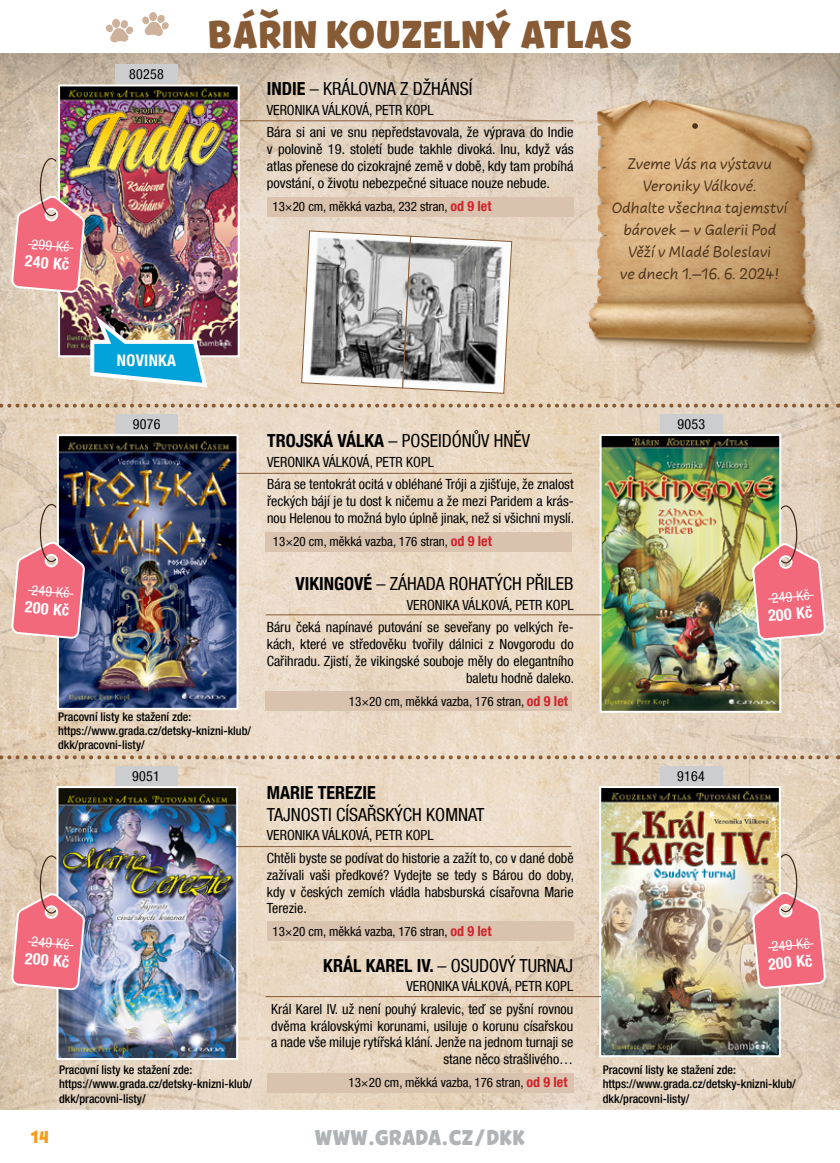
<style>
.page{position:relative;width:840px;height:1163px;background:#fff}
.page>*{position:absolute;margin:0;border:0;box-sizing:border-box;transform-origin:0 0}
.t1{font:40px "Tobi Greek Cyrillic";letter-spacing:.02em;color:#875b35}
.t2{font:22px "Tobi Greek Cyrillic";letter-spacing:.02em;color:#b1b4b6}
.t3{font:condensed 18px "Helvetica Neue LT Com";color:#000}
.t4{font:700 condensed 18px "Helvetica Neue LT Com";color:#000}
.t5{font:18px "Tobi Greek Cyrillic";color:#f99d1c}
.t6{font:16px/22px "Uberhand Pro";color:#4d341b;text-align:center}
.t7{font:700 condensed 16px "Helvetica Neue LT Com";letter-spacing:.02em;color:#fff}
.t8{font:condensed 14px/16.8px "Helvetica Neue LT Com";color:#000}
.t9{font:condensed 14px "Helvetica Neue LT Com";color:#fff}
.t10{font:condensed 13px "Helvetica Neue LT Com";color:#000}
.t11{font:500 condensed 12px/14.4px "Helvetica Neue LT Com";color:#000}
.s1{font-weight:700}
.s2{font-weight:700;font-size:14px;color:#d2232a}
</style>
<div class="page">
<img style="left:0;top:54px;width:839px;height:1054px">
<svg style="left:0;top:755px;width:838px;height:4px;background:#c3a88d"></svg>
<svg style="left:0;top:403px;width:838px;height:4px;background:#c5aa8f"></svg>
<div style="left:267px;top:197px;width:306px;height:20px;background:#d9c2ae"></div>
<div style="left:115px;top:64px;width:63px;height:19px;background:#cbcdce"></div>
<img style="left:61px;top:87px;width:175px;height:267px">
<div style="left:58px;top:84px;width:181px;height:273px;border:2px solid #fff"></div>
<hr style="left:239px;top:120px;width:334px;height:1px;background:#875b35">
<svg style="left:300px;top:230px;width:212px;height:164px;background:#aba8a5"></svg>
<div style="left:112px;top:19px;width:8px;height:9px;background:#d2b8a4;border-radius:50%"></div>
<svg style="left:106px;top:20px;width:27px;height:23px"></svg>
<div style="left:149px;top:12px;width:8px;height:9px;background:#cdb19a;border-radius:50%"></div>
<svg style="left:142px;top:15px;width:27px;height:21px"></svg>
<div style="left:265px;top:532px;width:307px;height:20px;background:#d9c2ae"></div>
<div style="left:267px;top:921px;width:306px;height:20px;background:#d9c2ae"></div>
<div style="left:265px;top:691px;width:307px;height:20px;background:#d9c2ae"></div>
<div style="left:266px;top:1072px;width:307px;height:20px;background:#d9c2ae"></div>
<div style="left:115px;top:414px;width:63px;height:20px;background:#cbcdce"></div>
<div style="left:115px;top:766px;width:62px;height:20px;background:#cbcdce"></div>
<div style="left:659px;top:414px;width:63px;height:20px;background:#cbcdce"></div>
<div style="left:659px;top:766px;width:62px;height:20px;background:#cbcdce"></div>
<img style="left:602px;top:437px;width:175px;height:272px">
<div style="left:599px;top:434px;width:181px;height:278px;border:2px solid #fff"></div>
<img style="left:602px;top:789px;width:175px;height:265px">
<div style="left:599px;top:786px;width:181px;height:271px;border:2px solid #fff"></div>
<img style="left:60px;top:437px;width:175px;height:269px">
<div style="left:57px;top:434px;width:181px;height:275px;border:2px solid #fff"></div>
<img style="left:59px;top:789px;width:176px;height:267px">
<div style="left:56px;top:786px;width:182px;height:273px;border:2px solid #fff"></div>
<hr style="left:236px;top:473px;width:335px;height:1px;background:#875b35">
<hr style="left:236px;top:846px;width:335px;height:1px;background:#875b35">
<hr style="left:265px;top:614px;width:336px;height:1px;background:#875b35">
<hr style="left:265px;top:995px;width:335px;height:1px;background:#875b35">
<img style="left:11px;top:158px;width:74px;height:135px">
<svg style="left:11px;top:504px;width:74px;height:135px;background:#ca828c"></svg>
<svg style="left:11px;top:855px;width:74px;height:135px;background:#d58f96"></svg>
<svg style="left:751px;top:505px;width:74px;height:135px;background:#de9b8e"></svg>
<svg style="left:751px;top:853px;width:74px;height:135px;background:#e69a98"></svg>
<img style="left:90px;top:315px;width:117px;height:72px">
<img style="left:563px;top:74px;width:276px;height:313px">
<svg style="left:691px;top:123px;width:6px;height:6px"></svg>
<p class="t9" style="left:32px;top:235px;width:39px;rotate:5deg">299 Kč</p>
<p class="t7" style="left:26px;top:251px;width:46px;rotate:5deg">240 Kč</p>
<p class="t9" style="left:32px;top:581px;width:39px;rotate:5deg">249 Kč</p>
<p class="t7" style="left:26px;top:596px;width:46px;rotate:5deg">200 Kč</p>
<p class="t8" style="left:129px;top:65px;width:36px">80258</p>
<p class="t7" style="left:117px;top:351px;width:61px">NOVINKA</p>
<p class="t8" style="left:133px;top:416px;width:29px">9076</p>
<h1 class="t1" style="left:208px;top:9px;width:425px">BÁŘIN KOUZELNÝ ATLAS</h1>
<p class="t3" style="left:266px;top:78px;width:207px"><span class="s1">INDIE</span> – KRÁLOVNA Z DŽHÁNSÍ</p>
<p class="t8" style="left:266px;top:98px;width:308px;line-height:22.4px">VERONIKA VÁLKOVÁ, PETR KOPL<br>Bára si ani ve snu nepředstavovala, že výprava do Indie</p>
<p class="t8" style="left:266px;top:140px;width:308px;text-align:justify">v polovině 19. století bude takhle divoká. Inu, když vás atlas přenese do cizokrajné země v době, kdy tam probíhá povstání, o životu nebezpečné situace nouze nebude.</p>
<p class="t10" style="left:272px;top:198px;width:220px">13×20 cm, měkká vazba, 232 stran, <span class="s2">od 9 let</span></p>
<p class="t6" style="left:611px;top:152px;width:177px">Zveme Vás na výstavu<br>Veroniky Válkové.<br>Odhalte všechna tajemství bárovek – v Galerii Pod<br>Věží v Mladé Boleslavi<br>ve dnech 1.–16. 6. 2024!</p>
<p class="t3" style="left:267px;top:430px;width:264px"><span class="s1">TROJSKÁ VÁLKA</span> – POSEIDÓNŮV HNĚV</p>
<p class="t8" style="left:267px;top:450px;width:308px;line-height:22.4px">VERONIKA VÁLKOVÁ, PETR KOPL<br>Bára se tentokrát ocitá v obléhané Tróji a zjišťuje, že znalost</p>
<p class="t8" style="left:267px;top:492px;width:308px">řeckých bájí je tu dost k ničemu a že mezi Paridem a krás&shy;nou Helenou to možná bylo úplně jinak, než si všichni myslí.</p>
<p class="t10" style="left:273px;top:533px;width:220px">13×20 cm, měkká vazba, 176 stran, <span class="s2">od 9 let</span></p>
<p class="t3" style="left:295px;top:573px;width:279px"><span class="s1">VIKINGOVÉ</span> – ZÁHADA ROHATÝCH PŘILEB</p>
<p class="t8" style="left:266px;top:593px;width:308px;line-height:22.4px;text-align:right">VERONIKA VÁLKOVÁ, PETR KOPL<br>Báru čeká napínavé putování se seveřany po velkých ře-</p>
<p class="t8" style="left:266px;top:635px;width:309px;text-align:right">kách, které ve středověku tvořily dálnici z Novgorodu do<br>Cařihradu. Zjistí, že vikingské souboje měly do elegantního baletu hodně daleko.</p>
<p class="t10" style="left:348px;top:693px;width:220px">13×20 cm, měkká vazba, 176 stran, <span class="s2">od 9 let</span></p>
<p class="t8" style="left:677px;top:416px;width:29px">9053</p>
<p class="t9" style="left:770px;top:589px;width:39px;rotate:-5deg">249 Kč</p>
<p class="t7" style="left:766px;top:606px;width:46px;rotate:-5deg">200 Kč</p>
<p class="t11" style="left:58px;top:709px;width:194px">Pracovní listy ke stažení zde: https://www.grada.cz/detsky-knizni-klub/ dkk/pracovni-listy/</p>
<p class="t8" style="left:132px;top:767px;width:29px">9051</p>
<p class="t8" style="left:676px;top:767px;width:29px">9164</p>
<p class="t4" style="left:266px;top:781px;width:110px">MARIE TEREZIE</p>
<p class="t3" style="left:266px;top:803px;width:219px">TAJNOSTI CÍSAŘSKÝCH KOMNAT</p>
<p class="t8" style="left:266px;top:824px;width:308px;line-height:22.4px">VERONIKA VÁLKOVÁ, PETR KOPL<br>Chtěli byste se podívat do historie a zažít to, co v dané době</p>
<p class="t8" style="left:266px;top:866px;width:309px;text-align:justify">zažívali vaši předkové? Vydejte se tedy s Bárou do doby, kdy v českých zemích vládla habsburská císařovna Marie Terezie.</p>
<p class="t10" style="left:272px;top:924px;width:220px">13×20 cm, měkká vazba, 176 stran, <span class="s2">od 9 let</span></p>
<p class="t9" style="left:32px;top:932px;width:39px;rotate:5deg">249 Kč</p>
<p class="t7" style="left:26px;top:948px;width:46px;rotate:5deg">200 Kč</p>
<p class="t9" style="left:770px;top:938px;width:39px;rotate:-5deg">249 Kč</p>
<p class="t7" style="left:766px;top:954px;width:46px;rotate:-5deg">200 Kč</p>
<p class="t3" style="left:323px;top:954px;width:251px"><span class="s1">KRÁL KAREL IV.</span> – OSUDOVÝ TURNAJ</p>
<p class="t8" style="left:271px;top:974px;width:303px;line-height:22.4px;text-align:right">VERONIKA VÁLKOVÁ, PETR KOPL<br>Král Karel IV. už není pouhý kralevic, teď se pyšní rovnou</p>
<p class="t8" style="left:271px;top:1016px;width:303px;text-align:right">dvěma královskými korunami, usiluje o korunu císařskou a nade vše miluje rytířská klání. Jenže na jednom turnaji se stane něco strašlivého…</p>
<p class="t10" style="left:348px;top:1074px;width:220px">13×20 cm, měkká vazba, 176 stran, <span class="s2">od 9 let</span></p>
<p class="t11" style="left:59px;top:1061px;width:194px">Pracovní listy ke stažení zde: https://www.grada.cz/detsky-knizni-klub/ dkk/pracovni-listy/</p>
<p class="t11" style="left:602px;top:1061px;width:194px">Pracovní listy ke stažení zde: https://www.grada.cz/detsky-knizni-klub/ dkk/pracovni-listy/</p>
<p class="t5" style="left:30px;top:1125px;width:20px">14</p>
<h2 class="t2" style="left:315px;top:1122px;width:211px">WWW.GRADA.CZ/DKK</h2>
</div>
